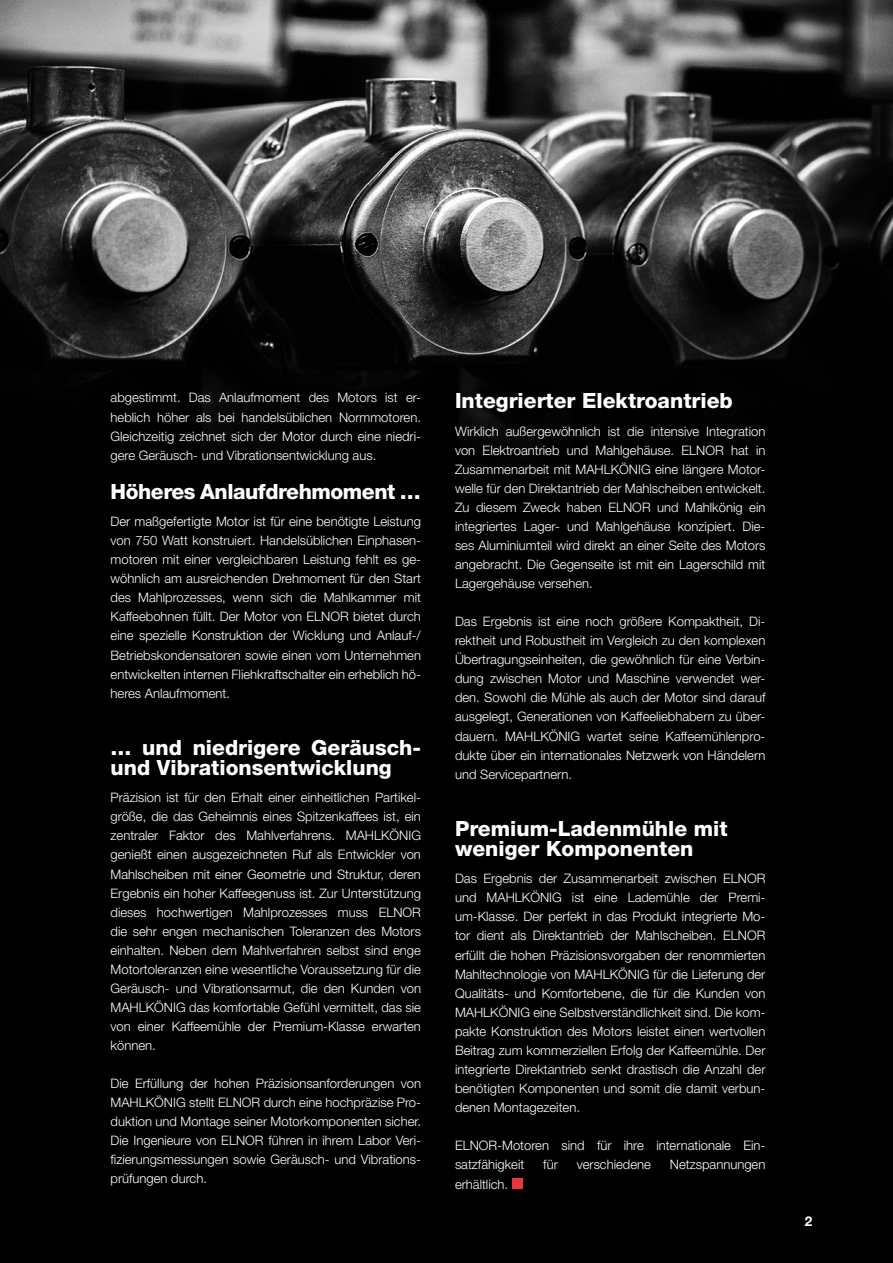
<style>
.page{position:relative;width:893px;height:1263px;background:#000}
.page>*{position:absolute;margin:0;border:0;box-sizing:border-box;transform-origin:0 0}
.t1{font:800 21px/19.5px "Helvetica Neue LT Std";color:#fff}
.t2{font:800 21px "Helvetica Neue LT Std";letter-spacing:-.02em;color:#fff}
.t3{font:700 13.5px "Helvetica Neue LT Std";color:#fff}
.t4{font:300 13.05px/19px "Helvetica Neue LT Std";color:#fff;text-align:justify}
</style>
<div class="page">
<img style="left:0;top:0;width:893px;height:439px">
<div style="left:512px;top:1178px;width:10px;height:10px;background:#ee343f"></div>
<p class="t4" style="left:111px;top:388px;width:312px">abgestimmt. Das Anlaufmoment des Motors ist er&shy;heblich höher als bei handelsüblichen Normmotoren.<br>Gleichzeitig zeichnet sich der Motor durch eine niedri&shy;gere Geräusch- und Vibrationsentwicklung aus.</p>
<h1 class="t2" style="left:111px;top:479px;width:312px">Höheres Anlaufdrehmoment …</h1>
<p class="t4" style="left:111px;top:512px;width:312px">Der maßgefertigte Motor ist für eine benötigte Leistung von 750 Watt konstruiert. Handelsüblichen Einphasen&shy;motoren mit einer vergleichbaren Leistung fehlt es ge&shy;wöhnlich am ausreichenden Drehmoment für den Start des Mahlprozesses, wenn sich die Mahlkammer mit Kaffeebohnen füllt. Der Motor von ELNOR bietet durch eine spezielle Konstruktion der Wicklung und Anlauf-/ Betriebskondensatoren sowie einen vom Unternehmen entwickelten internen Fliehkraftschalter ein erheblich hö&shy;heres Anlaufmoment.</p>
<h1 class="t1" style="left:111px;top:738px;width:312px">… und niedrigere Geräusch&shy;und Vibrationsentwicklung</h1>
<p class="t4" style="left:111px;top:788px;width:312px">Präzision ist für den Erhalt einer einheitlichen Partikel&shy;größe, die das Geheimnis eines Spitzenkaffees ist, ein zentraler Faktor des Mahlverfahrens. MAHLKÖNIG genießt einen ausgezeichneten Ruf als Entwickler von Mahlscheiben mit einer Geometrie und Struktur, deren Ergebnis ein hoher Kaffeegenuss ist. Zur Unterstützung dieses hochwertigen Mahlprozesses muss ELNOR die sehr engen mechanischen Toleranzen des Motors einhalten. Neben dem Mahlverfahren selbst sind enge Motortoleranzen eine wesentliche Voraussetzung für die Geräusch- und Vibrationsarmut, die den Kunden von MAHLKÖNIG das komfortable Gefühl vermittelt, das sie von einer Kaffeemühle der Premium-Klasse erwarten können.</p>
<p class="t4" style="left:111px;top:1074px;width:312px">Die Erfüllung der hohen Präzisionsanforderungen von MAHLKÖNIG stellt ELNOR durch eine hochpräzise Pro&shy;duktion und Montage seiner Motorkomponenten sicher.<br>Die Ingenieure von ELNOR führen in ihrem Labor Veri&shy;fizierungsmessungen sowie Geräusch- und Vibrations&shy;prüfungen durch.</p>
<h1 class="t1" style="left:455px;top:391px;width:279px">Integrierter Elektroantrieb</h1>
<p class="t4" style="left:455px;top:421px;width:312px">Wirklich außergewöhnlich ist die intensive Integration von Elektroantrieb und Mahlgehäuse. ELNOR hat in Zusammenarbeit mit MAHLKÖNIG eine längere Motor&shy;welle für den Direktantrieb der Mahlscheiben entwickelt.<br>Zu diesem Zweck haben ELNOR und Mahlkönig ein integriertes Lager- und Mahlgehäuse konzipiert. Die&shy;ses Aluminiumteil wird direkt an einer Seite des Motors angebracht. Die Gegenseite ist mit ein Lagerschild mit Lagergehäuse versehen.</p>
<p class="t4" style="left:455px;top:612px;width:312px">Das Ergebnis ist eine noch größere Kompaktheit, Di&shy;rektheit und Robustheit im Vergleich zu den komplexen Übertragungseinheiten, die gewöhnlich für eine Verbin&shy;dung zwischen Motor und Maschine verwendet wer&shy;den. Sowohl die Mühle als auch der Motor sind darauf ausgelegt, Generationen von Kaffeeliebhabern zu über&shy;dauern. MAHLKÖNIG wartet seine Kaffeemühlenpro&shy;dukte über ein internationales Netzwerk von Händelern und Servicepartnern.</p>
<h1 class="t1" style="left:455px;top:819px;width:274px">Premium-Ladenmühle mit weniger Komponenten</h1>
<p class="t4" style="left:455px;top:869px;width:312px">Das Ergebnis der Zusammenarbeit zwischen ELNOR und MAHLKÖNIG ist eine Lademühle der Premi&shy;um-Klasse. Der perfekt in das Produkt integrierte Mo&shy;tor dient als Direktantrieb der Mahlscheiben. ELNOR erfüllt die hohen Präzisionsvorgaben der renommierten Mahltechnologie von MAHLKÖNIG für die Lieferung der Qualitäts- und Komfortebene, die für die Kunden von MAHLKÖNIG eine Selbstverständlichkeit sind. Die kom&shy;pakte Konstruktion des Motors leistet einen wertvollen Beitrag zum kommerziellen Erfolg der Kaffeemühle. Der integrierte Direktantrieb senkt drastisch die Anzahl der benötigten Komponenten und somit die damit verbun&shy;denen Montagezeiten.</p>
<p class="t4" style="left:455px;top:1135px;width:312px">ELNOR-Motoren sind für ihre internationale Ein&shy;satzfähigkeit</p>
<p class="t4" style="left:543px;top:1154px;width:16px">für</p>
<p class="t4" style="left:577px;top:1154px;width:76px">verschiedene</p>
<p class="t4" style="left:670px;top:1154px;width:97px">Netzspannungen</p>
<p class="t4" style="left:455px;top:1174px;width:55px">erhältlich.</p>
<p class="t3" style="left:805px;top:1213px;width:9px">2</p>
</div>
